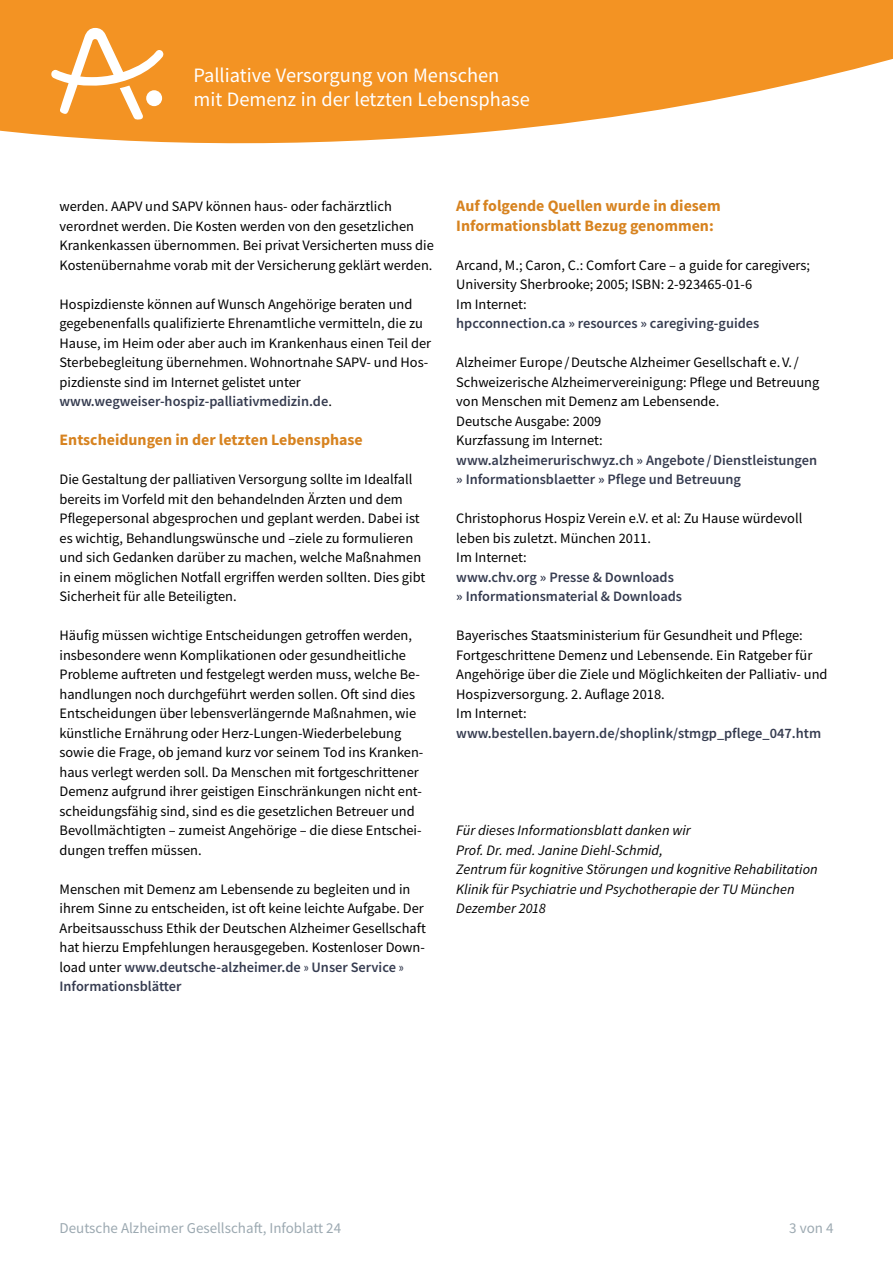
<style>
.page{position:relative;width:893px;height:1263px;background:#fff}
.page>*{position:absolute;margin:0;border:0;box-sizing:border-box;transform-origin:0 0}
.t1{font:20.4px/24.5px "Source Sans Pro";color:#fff}
.Zwischenüberschrift{font:700 15.9px/19.5px "Source Sans Pro";color:#d78320}
.t2{font:15px "Source Sans Pro";color:#9ca9b1}
.fließtext_ohne-Absta{font:14.4px/19.5px "Source Sans Pro";color:#000}
.Literatur{font:14.4px/19.5px "Source Sans Pro";color:#000}
.autor_ohne{font:italic 14.4px "Source Sans Pro";color:#000}
.autor{font:italic 14.4px "Source Sans Pro";color:#000}
.s1{font-weight:600;color:#363c50}
</style>
<div class="page">
<svg style="left:0;top:0;width:893px;height:143px;fill:#f39323"></svg>
<svg style="left:51px;top:28px;width:112px;height:92px"></svg>
<h1 class="t1" style="left:193px;top:63px;width:338px">Palliative Versorgung von Menschen mit Demenz in der letzten Lebensphase</h1>
<p class="fließtext_ohne-Absta" style="left:60px;top:197px;width:376px">werden. AAPV und SAPV können haus- oder fachärztlich verordnet werden. Die Kosten werden von den gesetzlichen Krankenkassen übernommen. Bei privat Versicherten muss die Kostenübernahme vorab mit der Versicherung geklärt werden.</p>
<p class="fließtext_ohne-Absta" style="left:60px;top:294px;width:373px">Hospizdienste können auf Wunsch Angehörige beraten und gegebenenfalls qualifizierte Ehrenamtliche vermitteln, die zu Hause, im Heim oder aber auch im Krankenhaus einen Teil der Sterbebegleitung übernehmen. Wohnortnahe SAPV- und Hos&shy;pizdienste sind im Internet gelistet unter <span class="s1">www.wegweiser-hospiz-palliativmedizin.de</span>.</p>
<p class="Zwischenüberschrift" style="left:60px;top:430px;width:305px">Entscheidungen in der letzten Lebensphase</p>
<p class="fließtext_ohne-Absta" style="left:60px;top:470px;width:367px">Die Gestaltung der palliativen Versorgung sollte im Idealfall bereits im Vorfeld mit den behandelnden Ärzten und dem Pflegepersonal abgesprochen und geplant werden. Dabei ist es wichtig, Behandlungswünsche und –ziele zu formulieren und sich Gedanken darüber zu machen, welche Maßnahmen in einem möglichen Notfall ergriffen werden sollten. Dies gibt Sicherheit für alle Beteiligten.</p>
<p class="fließtext_ohne-Absta" style="left:60px;top:626px;width:365px">Häufig müssen wichtige Entscheidungen getroffen werden, insbesondere wenn Komplikationen oder gesundheitliche Probleme auftreten und festgelegt werden muss, welche Be&shy;handlungen noch durchgeführt werden sollen. Oft sind dies Entscheidungen über lebensverlängernde Maßnahmen, wie künstliche Ernährung oder Herz-Lungen-Wiederbelebung sowie die Frage, ob jemand kurz vor seinem Tod ins Kranken&shy;haus verlegt werden soll. Da Menschen mit fortgeschrittener Demenz aufgrund ihrer geistigen Einschränkungen nicht ent&shy;scheidungsfähig sind, sind es die gesetzlichen Betreuer und Bevollmächtigten – zumeist Angehörige – die diese Entschei&shy;dungen treffen müssen.</p>
<p class="fließtext_ohne-Absta" style="left:60px;top:879px;width:368px">Menschen mit Demenz am Lebensende zu begleiten und in ihrem Sinne zu entscheiden, ist oft keine leichte Aufgabe. Der Arbeitsausschuss Ethik der Deutschen Alzheimer Gesellschaft hat hierzu Empfehlungen herausgegeben. Kostenloser Down&shy;load unter <span class="s1">www.deutsche-alzheimer.de » Unser Service » Informationsblätter</span></p>
<p class="Zwischenüberschrift" style="left:456px;top:196px;width:266px">Auf folgende Quellen wurde in diesem<br>Informationsblatt Bezug genommen:</p>
<p class="Literatur" style="left:456px;top:255px;width:355px">Arcand, M.; Caron, C.: Comfort Care – a guide for caregivers; University Sherbrooke; 2005; ISBN: 2-923465-01-6<br>Im Internet:<br><span class="s1">hpcconnection.ca » resources » caregiving-guides</span></p>
<p class="Literatur" style="left:456px;top:353px;width:365px">Alzheimer Europe /Deutsche Alzheimer Gesellschaft e.V./ Schweizerische Alzheimervereinigung: Pflege und Betreuung von Menschen mit Demenz am Lebensende.<br>Deutsche Ausgabe: 2009<br>Kurzfassung im Internet:<br><span class="s1">www.alzheimerurischwyz.ch » Angebote/Dienstleistungen » Informationsblaetter » Pflege und Betreuung</span></p>
<p class="Literatur" style="left:456px;top:509px;width:348px">Christophorus Hospiz Verein e.V. et al: Zu Hause würdevoll leben bis zuletzt. München 2011.<br>Im Internet:<br><span class="s1">www.chv.org » Presse &amp; Downloads<br>» Informationsmaterial &amp; Downloads</span></p>
<p class="Literatur" style="left:456px;top:626px;width:373px">Bayerisches Staatsministerium fü r Gesundheit und Pflege:<br>Fortgeschrittene Demenz und Lebensende. Ein Ratgeber fü r Angehörige ü ber die Ziele und Möglichkeiten der Palliativ- und Hospizversorgung. 2. Auflage 2018.<br>Im Internet: <span class="s1">www.bestellen.bayern.de/shoplink/stmgp_pflege_047.htm</span></p>
<p class="autor" style="left:456px;top:821px;width:236px">Für dieses Informationsblatt danken wir</p>
<p class="autor_ohne" style="left:456px;top:841px;width:208px">Prof. Dr. med. Janine Diehl-Schmid,</p>
<p class="autor_ohne" style="left:456px;top:860px;width:363px">Zentrum für kognitive Störungen und kognitive Rehabilitation</p>
<p class="autor_ohne" style="left:456px;top:880px;width:340px">Klinik für Psychiatrie und Psychotherapie der TU München</p>
<p class="autor_ohne" style="left:456px;top:899px;width:91px">Dezember 2018</p>
<p class="t2" style="left:60px;top:1219px;width:283px">Deutsche Alzheimer Gesellschaft, Infoblatt 24</p>
<p class="t2" style="left:789px;top:1219px;width:46px">3 von 4</p>
</div>
